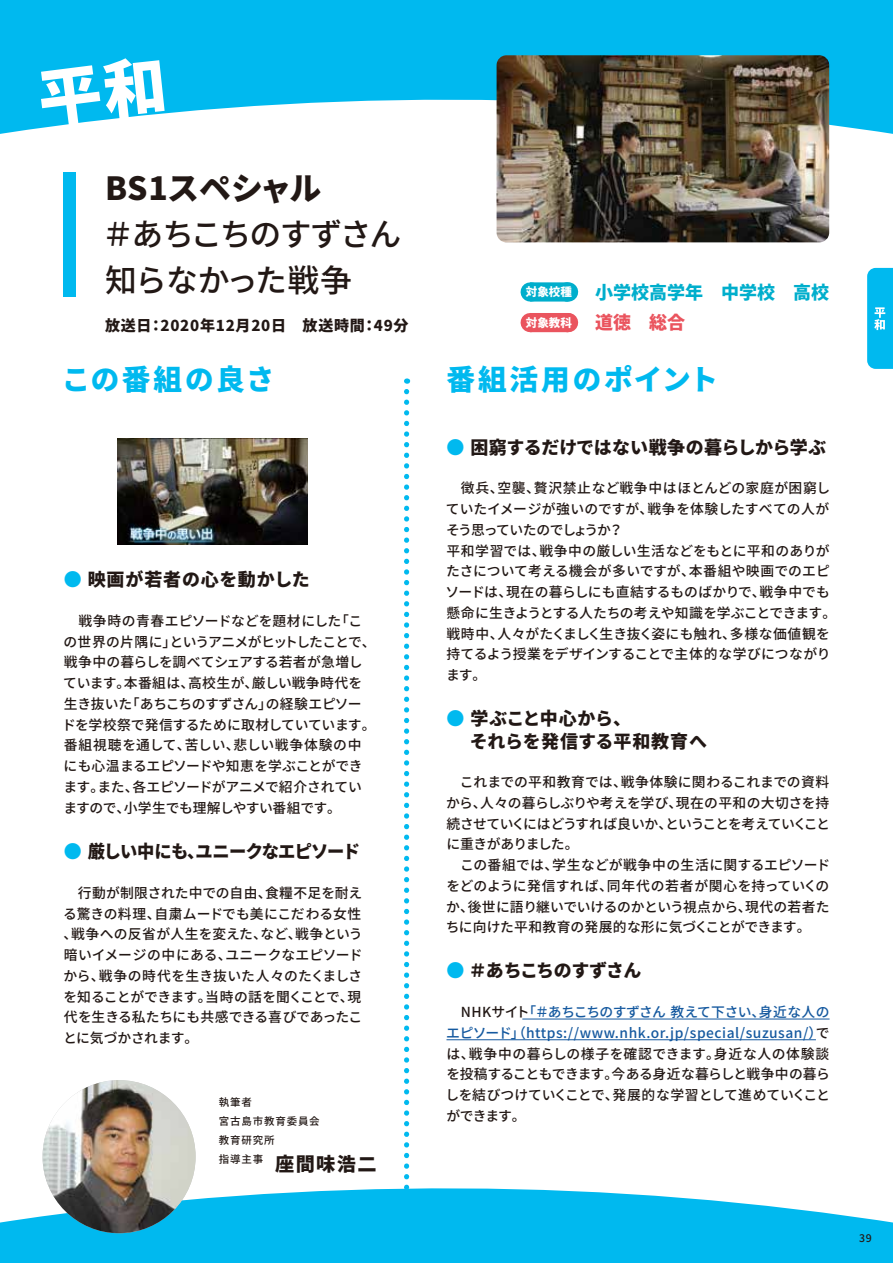
<style>
.page{position:relative;width:893px;height:1263px;background:#00b9ef}
.page>*{position:absolute;margin:0;border:0;box-sizing:border-box;transform-origin:0 0}
.t1{font:500 31.95px/45.8px "Noto Sans CJ Kjp";letter-spacing:-.05em;color:#221815}
.t2{font:900 31.95px "Noto Sans CJ Kjp";color:#221815}
.t3{font:900 28.65px "Noto Sans CJ Kjp";letter-spacing:.09em;color:#00b9ef}
.t4{font:900 19.2px "Noto Sans CJ Kjp";letter-spacing:.075em;color:#221815}
.t5{font:900 18px/22.5px "Noto Sans CJ Kjp";letter-spacing:-.015em;color:#221815}
.t6{font:900 18px/30.6px "Noto Sans CJ Kjp";color:#00aecc}
.t7{font:900 18px "Noto Sans CJ Kjp";letter-spacing:-.045em;color:#221815;scale:.96 1}
.t8{font:900 18px "Noto Sans CJ Kjp";letter-spacing:.045em;color:#221815}
.t9{font:900 18px "Noto Sans CJ Kjp";letter-spacing:-.035em;color:#221815}
.t10{font:900 15px "Noto Sans CJ Kjp";letter-spacing:.05em;color:#221815}
.t11{font:500 13.8px/20.7px "Noto Sans CJ Kjp";letter-spacing:-.005em;color:#221815}
.t12{font:500 10.5px/19.2px "Noto Sans CJ Kjp";letter-spacing:.075em;color:#221815}
.s1{font-size:11.55px;color:#fff}
.s2{color:#ea545e}
.s3{color:#00b9ef}
.s4{color:#15599f}
</style>
<div class="page">
<div style="left:0;top:88px;width:893px;height:1136px;background:#fff"></div>
<div style="left:851px;top:164px;width:42px;height:935px;background:#fff"></div>
<svg style="left:867px;top:268px;width:26px;height:101px;background:#11bdf0"></svg>
<img style="left:117px;top:438px;width:191px;height:107px">
<hr style="left:522px;top:1019px;width:307px;height:1px;background:#15599f">
<hr style="left:446px;top:1039px;width:370px;height:1px;background:#15599f">
<svg style="left:404px;top:392px;width:5px;height:828px"></svg>
<div style="left:64px;top:172px;width:12px;height:124px;background:#00b9ef"></div>
<div style="left:530px;top:282px;width:38px;height:20px;background:#00aecc"></div>
<svg style="left:549px;top:282px;width:20px;height:20px"></svg>
<div style="left:530px;top:313px;width:38px;height:19px;background:#ea545e"></div>
<svg style="left:568px;top:313px;width:1px;height:19px"></svg>
<img style="left:497px;top:55px;width:332px;height:187px">
<img style="left:43px;top:1080px;width:153px;height:153px;border-radius:77px">
<svg style="left:38px;top:88px;width:127px;height:40px"></svg>
<h1 class="t2" style="left:105px;top:171px;width:218px">BS1スペシャル</h1>
<h1 class="t1" style="left:102px;top:212px;width:301px">＃あちこちのすずさん知らなかった戦争</h1>
<p class="t10" style="left:105px;top:317px;width:305px">放送日：2020年12月20日　放送時間：49分</p>
<h3 class="t6" style="left:526px;top:277px;width:305px"><span class="s1">対象校種</span> 　小学校高学年　中学校　高校<span class="s1">対象教科</span> <span class="s2">　道徳　総合</span></h3>
<h2 class="t3" style="left:62px;top:363px;width:215px">この番組の良さ</h2>
<h2 class="t3" style="left:446px;top:363px;width:273px">番組活用のポイント</h2>
<h3 class="t8" style="left:64px;top:570px;width:248px"><span class="s3">●</span> 映画が若者の心を動かした</h3>
<p class="t11" style="left:62px;top:611px;width:315px">　戦争時の青春エピソードなどを題材にした「この世界の片隅に」というアニメがヒットしたことで、戦争中の暮らしを調べてシェアする若者が急増しています。本番組は、高校生が、厳しい戦争時代を生き抜いた「あちこちのすずさん」の経験エピソードを学校祭で発信するために取材していています。番組視聴を通して、苦しい、悲しい戦争体験の中にも心温まるエピソードや知恵を学ぶことができます。また、各エピソードがアニメで紹介されていますので、小学生でも理解しやすい番組です。</p>
<h3 class="t7" style="left:64px;top:841px;width:310px"><span class="s3">●</span> 厳しい中にも、ユニークなエピソード</h3>
<p class="t11" style="left:63px;top:883px;width:301px;text-align:justify">　行動が制限された中での自由、食糧不足を耐える驚きの料理、自粛ムードでも美にこだわる女性、戦争への反省が人生を変えた、など、戦争という暗いイメージの中にある、ユニークなエピソードから、戦争の時代を生き抜いた人々のたくましさを知ることができます。当時の話を聞くことで、現代を生きる私たちにも共感できる喜びであったことに気づかされます。</p>
<p class="t12" style="left:219px;top:1092px;width:102px">執筆者<br>宮古島市教育委員会教育研究所</p>
<h3 class="t4" style="left:219px;top:1153px;width:159px"><sup>指導主事</sup> 座間味浩二</h3>
<h3 class="t5" style="left:446px;top:436px;width:381px"><span class="s3">●</span> 困窮するだけではない戦争の暮らしから学ぶ</h3>
<p class="t11" style="left:446px;top:478px;width:392px">　徴兵、空襲、贅沢禁止など戦争中はほとんどの家庭が困窮していたイメージが強いのですが、戦争を体験したすべての人がそう思っていたのでしょうか？<br>平和学習では、戦争中の厳しい生活などをもとに平和のありがたさについて考える機会が多いですが、本番組や映画でのエピソードは、現在の暮らしにも直結するものばかりで、戦争中でも懸命に生きようとする人たちの考えや知識を学ぶことできます。戦時中、人々がたくましく生き抜く姿にも触れ、多様な価値観を持てるよう授業をデザインすることで主体的な学びにつながります。</p>
<h3 class="t5" style="left:470px;top:708px;width:239px;text-indent:-23px"><span class="s3">●</span> 学ぶこと中心から、<br>それらを発信する平和教育へ</h3>
<p class="t11" style="left:446px;top:772px;width:386px">　これまでの平和教育では、戦争体験に関わるこれまでの資料から、人々の暮らしぶりや考えを学び、現在の平和の大切さを持続させていくにはどうすれば良いか、ということを考えていくことに重きがありました。<br>　この番組では、学生などが戦争中の生活に関するエピソードをどのように発信すれば、同年代の若者が関心を持っていくのか、後世に語り継いでいけるのかという視点から、現代の若者たちに向けた平和教育の発展的な形に気づくことができます。</p>
<h3 class="t9" style="left:446px;top:961px;width:196px"><span class="s3">●</span> ＃あちこちのすずさん</h3>
<p class="t11" style="left:445px;top:1002px;width:386px;text-align:justify">　NHKサイト<span class="s4">「＃あちこちのすずさん教えて下さい、身近な人のエピソード」（https://www.nhk.or.jp/special/suzusan/）</span>では、戦争中の暮らしの様子を確認できます。身近な人の体験談を投稿することもできます。今ある身近な暮らしと戦争中の暮らしを結びつけていくことで、発展的な学習として進めていくことができます。</p>
<p class="t12" style="left:859px;top:1228px;width:14px">39</p>
</div>
